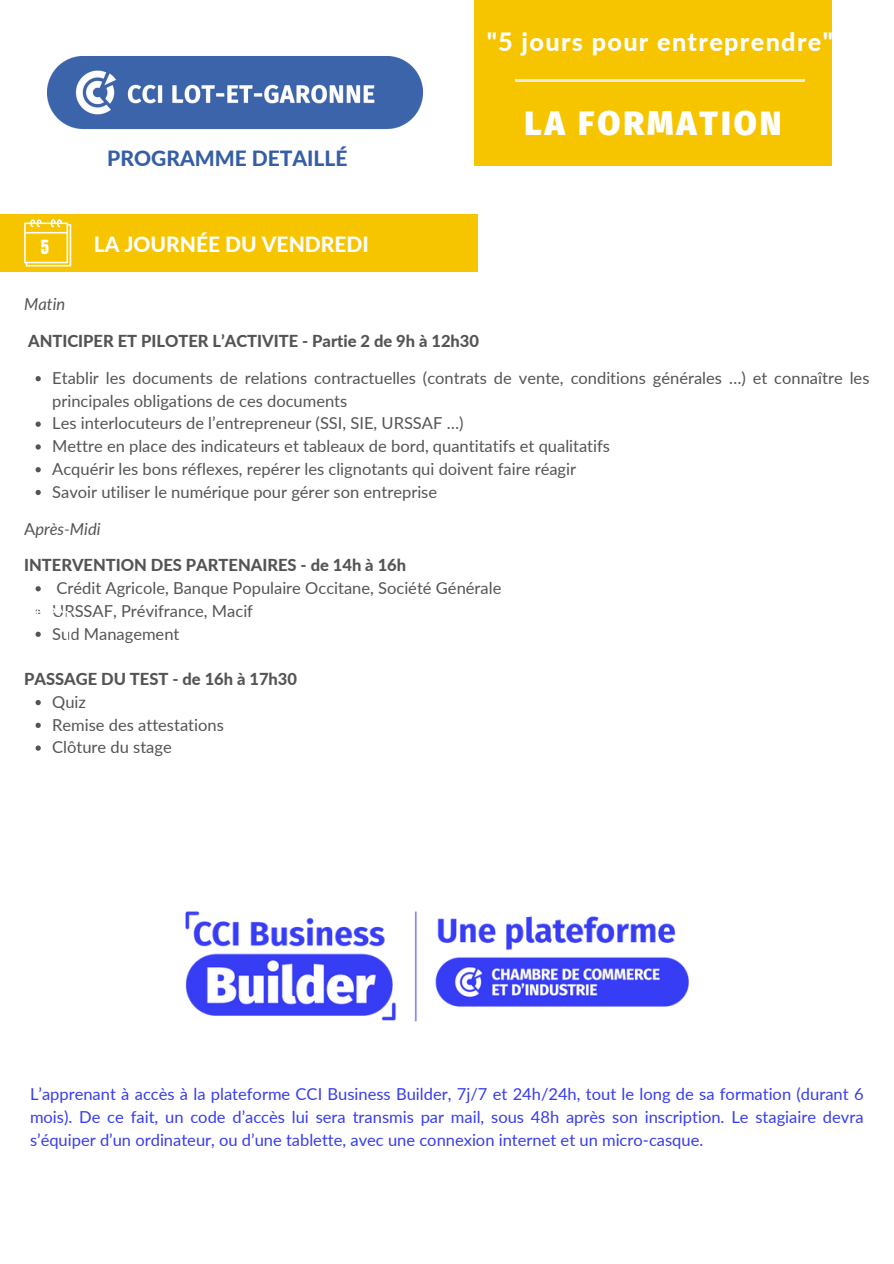
<style>
.page{position:relative;width:894px;height:1264px;background:#fff}
.page>*{position:absolute;margin:0;border:0;box-sizing:border-box;transform-origin:0 0}
.t1{font:900 33.3px "Fira Sans";letter-spacing:.09em;color:#fff}
.t2{font:800 25.2px "Lato";letter-spacing:.055em;color:#fff}
.t3{font:800 21px "Lato";color:#fff}
.t4{font:800 21px "Lato";color:#365ea6}
.t5{font:16.5px/22.8px "Lato";color:#545454}
.t6{font:16.5px/22.8px "Lato";color:#373cf4;text-align:justify}
.t7{font:800 16.5px "Lato";color:#545454}
.t8{font:italic 16.5px "Lato";color:#545454}
.t9{font:16.5px "Anton";color:#fff}
.s1{font-style:normal}
</style>
<div class="page">
<img style="left:48px;top:57px;width:374px;height:73px">
<div style="left:474px;top:0;width:357px;height:165px;background:#f6c500"></div>
<hr style="left:515px;top:79px;width:289px;height:3px;background:#f2eddb">
<div style="left:0;top:214px;width:477px;height:58px;background:#f6c500"></div>
<svg style="left:36px;top:376px;width:5px;height:5px"></svg>
<svg style="left:36px;top:421px;width:5px;height:6px"></svg>
<svg style="left:36px;top:444px;width:5px;height:5px"></svg>
<svg style="left:36px;top:467px;width:5px;height:5px"></svg>
<svg style="left:36px;top:490px;width:5px;height:5px"></svg>
<svg style="left:36px;top:586px;width:5px;height:5px"></svg>
<svg style="left:36px;top:700px;width:5px;height:5px"></svg>
<svg style="left:36px;top:722px;width:5px;height:6px"></svg>
<svg style="left:36px;top:745px;width:5px;height:5px"></svg>
<svg style="left:24px;top:219px;width:47px;height:47px"></svg>
<div style="left:32px;top:235px;width:27px;height:21px;background:#f6c500"></div>
<svg style="left:35px;top:609px;width:6px;height:28px"></svg>
<img style="left:185px;top:911px;width:504px;height:111px">
<p class="t2" style="left:486px;top:26px;width:347px">"5 jours pour entreprendre"</p>
<h4 class="t4" style="left:107px;top:145px;width:242px">PROGRAMME DETAILLÉ</h4>
<p class="t9" style="left:41px;top:236px;width:10px">5</p>
<p class="t3" style="left:94px;top:231px;width:276px">LA JOURNÉE DU VENDREDI</p>
<p class="t1" style="left:524px;top:104px;width:258px">LA FORMATION</p>
<h3 class="t8" style="left:24px;top:294px;width:43px">Matin</h3>
<h2 class="t7" style="left:28px;top:331px;width:452px">ANTICIPER ET PILOTER L’ACTIVITE - Partie 2 de 9h à 12h30</h2>
<h1 class="t5" style="left:52px;top:366px;width:818px">Etablir les documents de relations contractuelles (contrats de vente, conditions générales …) et connaître les principales obligations de ces documents</h1>
<p class="t5" style="left:52px;top:411px;width:412px">Les interlocuteurs de l’entrepreneur (SSI, SIE, URSSAF …)</p>
<p class="t5" style="left:52px;top:434px;width:559px">Mettre en place des indicateurs et tableaux de bord, quantitatifs et qualitatifs</p>
<h3 class="t5" style="left:52px;top:457px;width:525px">Acquérir les bons réflexes, repérer les clignotants qui doivent faire réagir</h3>
<p class="t5" style="left:52px;top:480px;width:386px">Savoir utiliser le numérique pour gérer son entreprise</p>
<h4 class="t8" style="left:24px;top:518px;width:78px"><span class="s1">A</span>près-Midi</h4>
<p class="t7" style="left:24px;top:555px;width:383px">INTERVENTION DES PARTENAIRES - de 14h à 16h</p>
<p class="t5" style="left:56px;top:576px;width:446px">Crédit Agricole, Banque Populaire Occitane, Société Générale</p>
<p class="t5" style="left:52px;top:599px;width:202px">URSSAF, Prévifrance, Macif</p>
<p class="t5" style="left:52px;top:621px;width:129px">Sud Management</p>
<p class="t7" style="left:24px;top:668px;width:274px">PASSAGE DU TEST - de 16h à 17h30</p>
<p class="t5" style="left:52px;top:690px;width:35px">Quiz</p>
<h4 class="t5" style="left:52px;top:712px;width:173px">Remise des attestations</h4>
<p class="t5" style="left:52px;top:735px;width:121px">Clôture du stage</p>
<p class="t6" style="left:30px;top:1082px;width:834px">L’apprenant à accès à la plateforme CCI Business Builder, 7j/7 et 24h/24h, tout le long de sa formation (durant 6 mois). De ce fait, un code d’accès lui sera transmis par mail, sous 48h après son inscription. Le stagiaire devra s’équiper d’un ordinateur, ou d’une tablette, avec une connexion internet et un micro-casque.</p>
</div>
